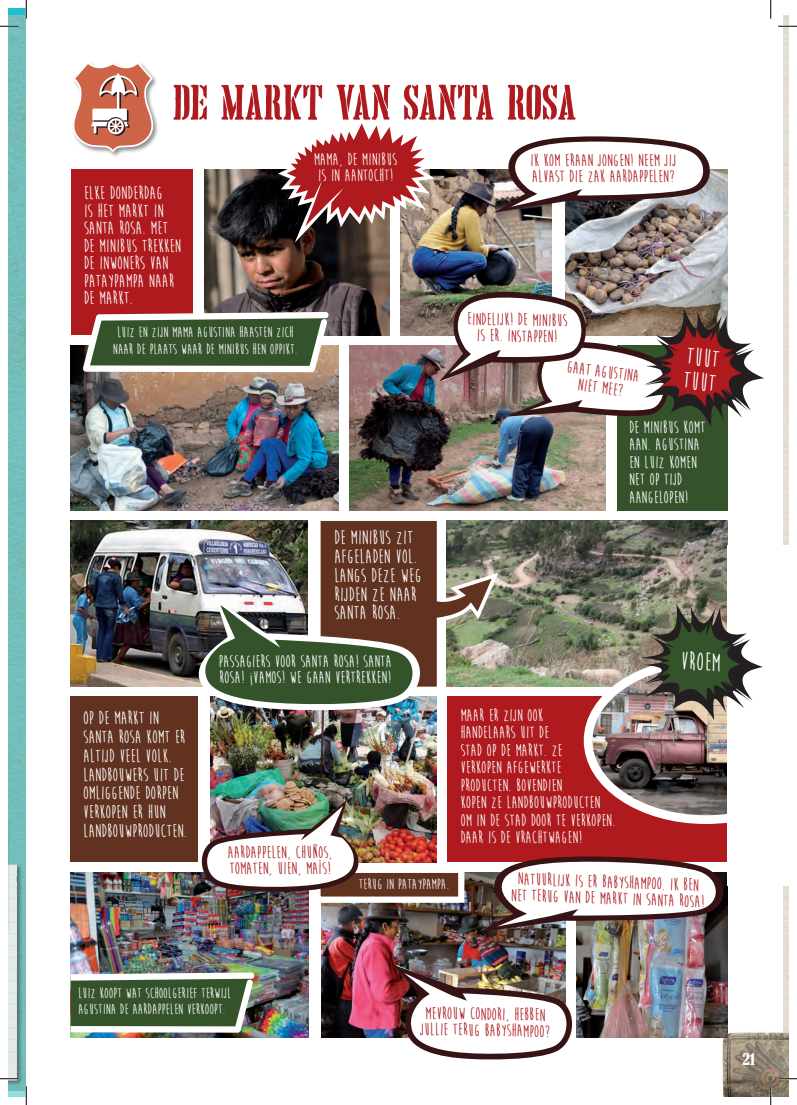
<style>
.page{position:relative;width:797px;height:1105px;background:#fff}
.page>*{position:absolute;margin:0;border:0;box-sizing:border-box;transform-origin:0 0}
.t1{font:50px "Hand Printing Press Stencil demo";letter-spacing:-.005em;color:#ae1a1e}
.t2{font:700 25.88px/24.1px "Moon Flower";color:#fff}
.t3{font:700 20px/18.8px "Moon Flower";color:#fff}
.t4{font:700 18.75px/17.5px "Moon Flower";color:#fff}
.t5{font:700 17.5px/17.5px "Moon Flower";color:#fff}
.t6{font:700 17.5px/16.2px "Moon Flower";color:#ae1a1e}
.t7{font:condensed 15.25px "Bernard";color:#fff}
.t8{font:700 15px/16.2px "Moon Flower";color:#fff}
</style>
<div class="page">
<img style="left:9px;top:16px;width:779px;height:1074px">
<div style="left:26px;top:9px;width:756px;height:1087px;background:#fff"></div>
<img style="left:502px;top:521px;width:225px;height:166px">
<img style="left:722px;top:1024px;width:66px;height:72px">
<div style="left:72px;top:61px;width:87px;height:97px;background:#231f20;opacity:.5"></div>
<svg style="left:72px;top:61px;width:82px;height:92px"></svg>
<div style="left:71px;top:170px;width:121px;height:165px;background:#ae1a1e"></div>
<img style="left:204px;top:170px;width:185px;height:165px">
<img style="left:400px;top:170px;width:151px;height:165px">
<img style="left:565px;top:170px;width:162px;height:121px">
<img style="left:71px;top:345px;width:267px;height:166px">
<img style="left:350px;top:345px;width:255px;height:166px">
<div style="left:616px;top:345px;width:111px;height:166px;background:#34532b"></div>
<img style="left:71px;top:521px;width:119px;height:166px">
<div style="left:71px;top:697px;width:127px;height:165px;background:#623220"></div>
<img style="left:210px;top:712px;width:227px;height:150px">
<div style="left:447px;top:697px;width:280px;height:165px;background:#ae1a1e"></div>
<img style="left:71px;top:872px;width:237px;height:166px">
<img style="left:322px;top:872px;width:243px;height:166px">
<img style="left:576px;top:872px;width:151px;height:166px">
<svg style="left:83px;top:312px;width:245px;height:60px"></svg>
<svg style="left:71px;top:972px;width:183px;height:61px"></svg>
<svg style="left:278px;top:123px;width:159px;height:120px"></svg>
<svg style="left:493px;top:136px;width:217px;height:77px"></svg>
<img style="left:477px;top:856px;width:246px;height:76px">
<img style="left:190px;top:520px;width:312px;height:192px">
<img style="left:392px;top:964px;width:180px;height:96px">
<img style="left:439px;top:291px;width:325px;height:136px">
<div style="left:727px;top:545px;width:61px;height:341px;background:#fff"></div>
<img style="left:583px;top:604px;width:180px;height:220px">
<div style="left:314px;top:867px;width:150px;height:36px;background:#623220;border:6px solid #fff"></div>
<img style="left:202px;top:800px;width:162px;height:94px">
<div style="left:9px;top:863px;width:14px;height:224px;background:#231f20;opacity:.5"></div>
<div style="left:9px;top:864px;width:8px;height:217px;background:#e4e9e9"></div>
<hr style="left:9px;top:816px;width:1px;height:117px;background:#231f20;opacity:.5">
<svg style="left:0;top:25px;width:19px;height:2px"></svg>
<svg style="left:778px;top:25px;width:19px;height:2px"></svg>
<svg style="left:0;top:1078px;width:19px;height:1px"></svg>
<svg style="left:778px;top:1078px;width:19px;height:1px"></svg>
<svg style="left:25px;top:0;width:2px;height:19px"></svg>
<svg style="left:25px;top:1086px;width:2px;height:19px"></svg>
<svg style="left:770px;top:0;width:1px;height:19px"></svg>
<svg style="left:770px;top:1086px;width:1px;height:19px"></svg>
<h1 class="t1" style="left:173px;top:84px;width:405px">DE MARKT VAN SANTA ROSA</h1>
<p class="t4" style="left:84px;top:184px;width:99px">ELKE DONDERDAG<br>IS HET MARKT IN<br>SANTA ROSA. MET<br>DE MINIBUS TREKKEN<br>DE INWONERS VAN<br>PATAYPAMPA NAAR<br>DE MARKT.</p>
<p class="t8" style="left:113px;top:325px;width:186px">LUIZ EN ZIJN MAMA AGUSTINA HAASTEN ZICH<br>NAAR DE PLAATS WAAR DE MINIBUS HEN OPPIKT.</p>
<p class="t5" style="left:314px;top:151px;width:85px;line-height:16.2px">MAMA, DE MINIBUS<br>IS IN AANTOCHT!</p>
<p class="t6" style="left:530px;top:152px;width:147px">IK KOM ERAAN JONGEN! NEEM JIJ<br>ALVAST DIE ZAK AARDAPPELEN?</p>
<p class="t6" style="left:467px;top:311px;width:102px;text-align:center;rotate:1deg">EINDELIJK! DE MINIBUS<br>IS ER. INSTAPPEN!</p>
<p class="t6" style="left:568px;top:358px;width:74px;text-align:center;rotate:8deg">GAAT AGUSTINA<br>NIET MEE?</p>
<h2 class="t2" style="left:688px;top:344px;width:35px;rotate:8deg">TUUT<br>TUUT</h2>
<p class="t3" style="left:334px;top:529px;width:89px">DE MINIBUS ZIT<br>AFGELADEN VOL.<br>LANGS DEZE WEG<br>RIJDEN ZE NAAR<br>SANTA ROSA.</p>
<p class="t5" style="left:629px;top:419px;width:78px">DE MINIBUS KOMT<br>AAN. AGUSTINA<br>EN LUIZ KOMEN<br>NET OP TIJD<br>AANGELOPEN!</p>
<p class="t5" style="left:218px;top:653px;width:175px;line-height:16.2px">PASSAGIERS VOOR SANTA ROSA! SANTA<br>ROSA! VAMOS! WE GAAN VERTREKKEN!</p>
<p class="t5" style="left:254px;top:687px;width:5px;rotate:-180deg">!</p>
<h2 class="t2" style="left:681px;top:649px;width:41px;rotate:3deg">VROEM</h2>
<p class="t4" style="left:83px;top:709px;width:106px;line-height:18.8px">OP DE MARKT IN<br>SANTA ROSA KOMT ER<br>ALTIJD VEEL VOLK.<br>LANDBOUWERS UIT DE<br>OMLIGGENDE DORPEN<br>VERKOPEN ER HUN<br>LANDBOUWPRODUCTEN.</p>
<p class="t5" style="left:460px;top:707px;width:157px">MAAR ER ZIJN OOK<br>HANDELAARS UIT DE<br>STAD OP DE MARKT. ZE<br>VERKOPEN AFGEWERKTE<br>PRODUCTEN. BOVENDIEN<br>KOPEN ZE LANDBOUWPRODUCTEN<br>OM IN DE STAD DOOR TE VERKOPEN.<br>DAAR IS DE VRACHTWAGEN!</p>
<p class="t6" style="left:228px;top:844px;width:106px">AARDAPPELEN, CHUÑOS,<br>TOMATEN, UIEN, MAÏS!</p>
<p class="t6" style="left:512px;top:870px;width:195px;text-align:center;rotate:2deg">NATUURLIJK IS ER BABYSHAMPOO. IK BEN<br>NET TERUG VAN DE MARKT IN SANTA ROSA!</p>
<p class="t8" style="left:359px;top:876px;width:92px">TERUG IN PATAYPAMPA.</p>
<p class="t8" style="left:78px;top:985px;width:155px">LUIZ KOOPT WAT SCHOOLGERIEF TERWIJL<br>AGUSTINA DE AARDAPPELEN VERKOOPT.</p>
<p class="t6" style="left:420px;top:1005px;width:132px;rotate:1deg">MEVROUW CONDORI, HEBBEN<br>JULLIE TERUG BABYSHAMPOO?</p>
<p class="t7" style="left:742px;top:1050px;width:15px">21</p>
</div>
